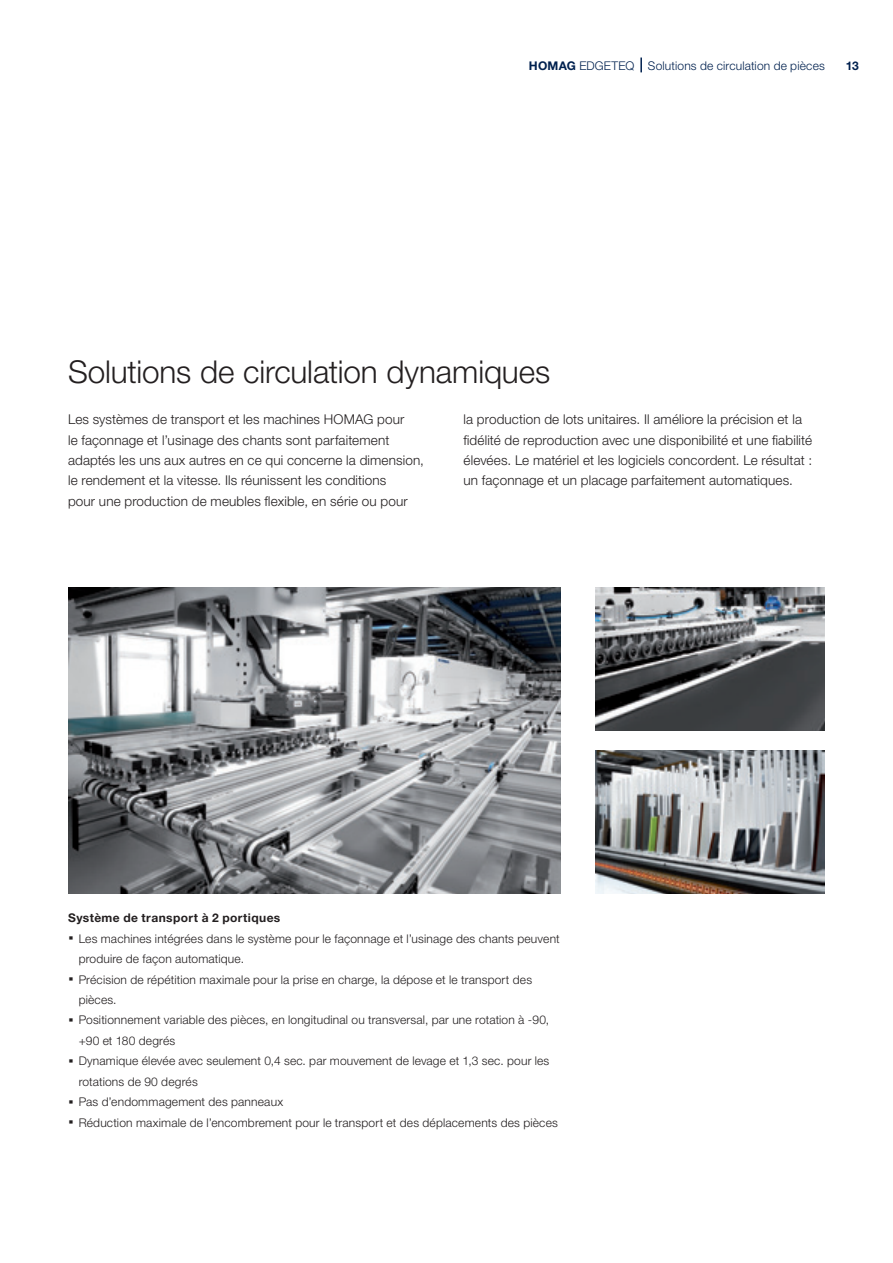
<style>
.page{position:relative;width:893px;height:1263px;background:#fff}
.page>*{position:absolute;margin:0;border:0;box-sizing:border-box;transform-origin:0 0}
._01_Headline_21pt_25{font:300 31.5px "Helvetica Neue LTW1 G";letter-spacing:-.005em;color:#231f20}
._02_Copy_9pt_13_6_Pt{font:300 13.5px/20.4px "Helvetica Neue LTW1 G";letter-spacing:.01em;color:#231f20}
.t1{font:300 12px/20.4px "Helvetica Neue LTW1 G";letter-spacing:.015em;color:#231f20}
.Musterseiten_Rubrike{font:300 12px "Helvetica Neue LTW1 G";letter-spacing:.015em;color:#00214f}
._04_BU_8pt_13_6_Pt{font:700 12px "Helvetica Neue LTW1 G";letter-spacing:.035em;color:#231f20}
.t2{font:700 12px "Helvetica Neue LTW1 G";color:#00214f}
.s1{font-weight:700}
.s2{font-weight:700;font-size:21px}
</style>
<div class="page">
<svg style="left:640px;top:58px;width:2px;height:14px"></svg>
<img style="left:68px;top:587px;width:493px;height:306px">
<img style="left:595px;top:587px;width:230px;height:143px">
<img style="left:595px;top:751px;width:230px;height:142px">
<p class="Musterseiten_Rubrike" style="left:529px;top:58px;width:298px"><span class="s1">HOMAG</span> EDGETEQ Solutions de circulation de pièces</p>
<p class="t2" style="left:846px;top:58px;width:15px">13</p>
<p class="_01_Headline_21pt_25" style="left:68px;top:353px;width:484px">Solutions de circulation dynamiques</p>
<p class="_02_Copy_9pt_13_6_Pt" style="left:68px;top:409px;width:357px">Les systèmes de transport et les machines HOMAG pour<br>le façonnage et l’usinage des chants sont parfaitement adaptés les uns aux autres en ce qui concerne la dimension, le rendement et la vitesse. Ils réunissent les conditions<br>pour une production de meubles flexible, en série ou pour</p>
<p class="_02_Copy_9pt_13_6_Pt" style="left:463px;top:409px;width:350px">la production de lots unitaires. Il améliore la précision et la fidélité de reproduction avec une disponibilité et une fiabilité élevées. Le matériel et les logiciels concordent. Le résultat : un façonnage et un placage parfaitement automatiques.</p>
<p class="_04_BU_8pt_13_6_Pt" style="left:68px;top:911px;width:214px">Système de transport à 2 portiques</p>
<p class="t1" style="left:79px;top:928px;width:483px;text-indent:-11px"><span class="s2">·</span> Les machines intégrées dans le système pour le façonnage et l’usinage des chants peuvent produire de façon automatique.</p>
<p class="t1" style="left:79px;top:969px;width:455px;text-indent:-11px"><span class="s2">·</span> Précision de répétition maximale pour la prise en charge, la dépose et le transport des pièces.</p>
<p class="t1" style="left:79px;top:1010px;width:472px;text-indent:-11px"><span class="s2">·</span> Positionnement variable des pièces, en longitudinal ou transversal, par une rotation à -90, +90 et 180 degrés</p>
<p class="t1" style="left:79px;top:1051px;width:472px;text-indent:-11px"><span class="s2">·</span> Dynamique élevée avec seulement 0,4 sec. par mouvement de levage et 1,3 sec. pour les rotations de 90 degrés</p>
<p class="t1" style="left:68px;top:1091px;width:217px"><span class="s2">·</span> Pas d’endommagement des panneaux</p>
<p class="t1" style="left:68px;top:1112px;width:491px"><span class="s2">·</span> Réduction maximale de l’encombrement pour le transport et des déplacements des pièces</p>
</div>
